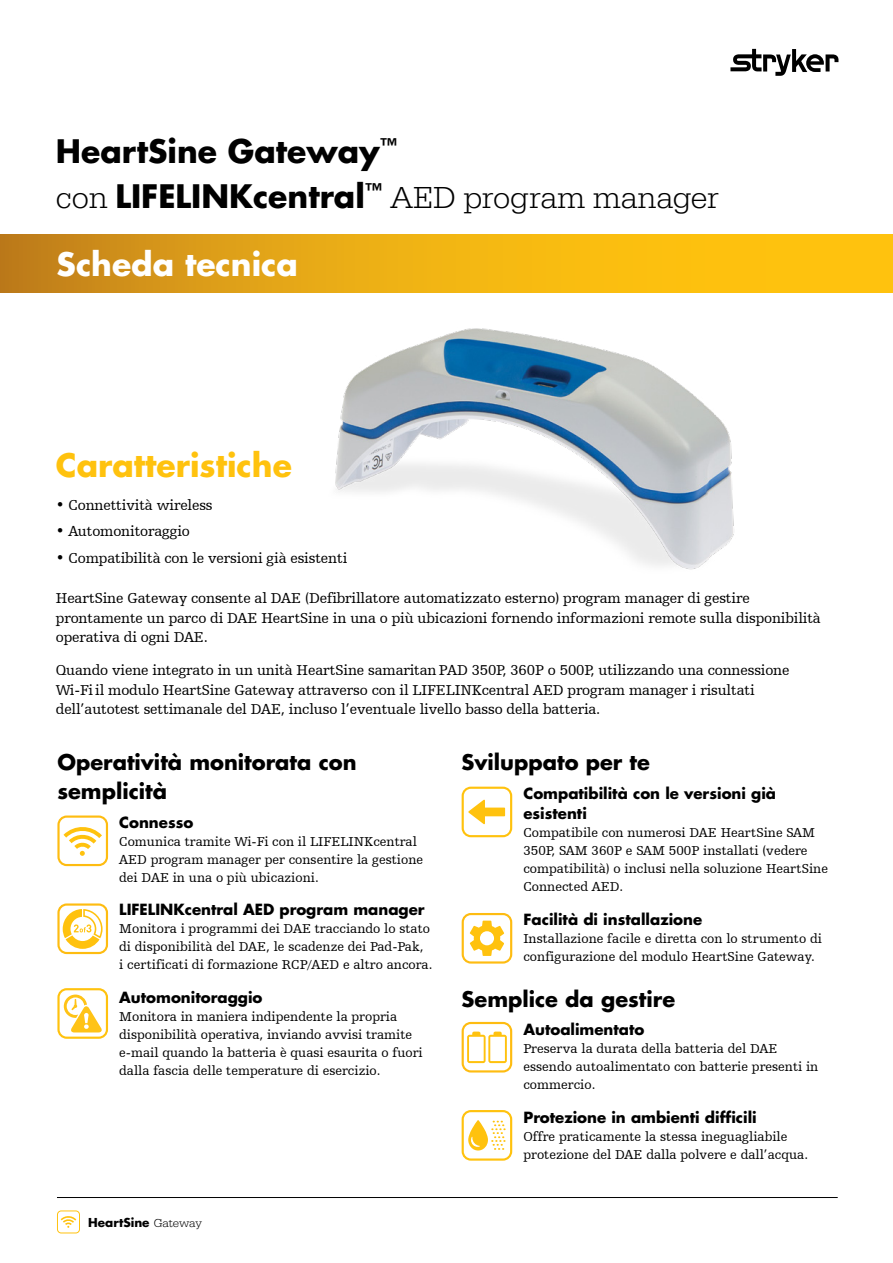
<style>
.page{position:relative;width:893px;height:1263px;background:#fff}
.page>*{position:absolute;margin:0;border:0;box-sizing:border-box;transform-origin:0 0}
.Futura_big_header{font:700 31.5px/45px "Futura Std";color:#000}
.t1{font:700 31.5px "Futura Std";color:#ffc20e}
.Data_sheet{font:700 31.5px "Futura Std";color:#fff}
.BC_Header{font:700 21px/28.3px "Futura Std";color:#000}
.Body_copy_first_para{font:15px/19.5px "Humanist Slabserif 712 BT";letter-spacing:-.01em;color:#000}
.NEW_sub-head{font:700 15px/20.2px "Futura Std";color:#000}
.Bullets{font:15px "Humanist Slabserif 712 BT";letter-spacing:-.01em;color:#000}
.Body_copy_9_12{font:13.5px/18px "Humanist Slabserif 712 BT";color:#000}
.t2{font:700 12px "Futura Std";color:#000}
.s1{font-family:"Egyptienne URW";font-weight:300}
</style>
<div class="page">
<svg style="left:0;top:234px;width:893px;height:58px;background:#ebad13"></svg>
<svg style="left:730px;top:49px;width:108px;height:27px"></svg>
<hr style="left:57px;top:1197px;width:781px;height:1px;background:#000">
<svg style="left:57px;top:1210px;width:23px;height:23px"></svg>
<svg style="left:462px;top:787px;width:50px;height:50px"></svg>
<svg style="left:462px;top:913px;width:50px;height:50px"></svg>
<svg style="left:462px;top:1022px;width:50px;height:50px"></svg>
<svg style="left:462px;top:1110px;width:50px;height:51px"></svg>
<svg style="left:57px;top:815px;width:51px;height:51px"></svg>
<svg style="left:57px;top:903px;width:51px;height:51px"></svg>
<svg style="left:57px;top:988px;width:51px;height:51px"></svg>
<img style="left:335px;top:328px;width:399px;height:242px">
<p class="Futura_big_header" style="left:56px;top:128px;width:665px">HeartSine Gateway<sup>™<br></sup><span class="s1">con</span> LIFELINKcentral<sup>™</sup> <span class="s1">AED program manager</span></p>
<p class="Data_sheet" style="left:57px;top:243px;width:243px">Scheda tecnica</p>
<p class="t1" style="left:56px;top:444px;width:237px">Caratteristiche</p>
<p class="Bullets" style="left:56px;top:496px;width:158px">• Connettività wireless</p>
<p class="Bullets" style="left:56px;top:522px;width:135px">• Automonitoraggio</p>
<p class="Bullets" style="left:56px;top:549px;width:293px">• Compatibilità con le versioni già esistenti</p>
<p class="Body_copy_first_para" style="left:56px;top:588px;width:766px">HeartSine Gateway consente al DAE (Defibrillatore automatizzato esterno) program manager di gestire prontamente un parco di DAE HeartSine in una o più ubicazioni fornendo informazioni remote sulla disponibilità operativa di ogni DAE.</p>
<p class="Body_copy_first_para" style="left:56px;top:660px;width:735px">Quando viene integrato in un unità HeartSine samaritan PAD 350P, 360P o 500P, utilizzando una connessione<br>Wi-Fi il modulo HeartSine Gateway attraverso con il LIFELINKcentral AED program manager i risultati dell’autotest settimanale del DAE, incluso l’eventuale livello basso della batteria.</p>
<p class="BC_Header" style="left:462px;top:748px;width:190px">Sviluppato per te</p>
<p class="NEW_sub-head" style="left:523px;top:783px;width:254px">Compatibilità con le versioni già esistenti</p>
<p class="Body_copy_9_12" style="left:523px;top:824px;width:306px">Compatibile con numerosi DAE HeartSine SAM 350P, SAM 360P e SAM 500P installati (vedere compatibilità) o inclusi nella soluzione HeartSine Connected AED.</p>
<p class="NEW_sub-head" style="left:523px;top:909px;width:180px">Facilità di installazione</p>
<p class="Body_copy_9_12" style="left:523px;top:929px;width:300px">Installazione facile e diretta con lo strumento di configurazione del modulo HeartSine Gateway.</p>
<p class="BC_Header" style="left:462px;top:984px;width:215px">Semplice da gestire</p>
<p class="NEW_sub-head" style="left:523px;top:1019px;width:123px">Autoalimentato</p>
<p class="Body_copy_9_12" style="left:523px;top:1040px;width:296px">Preserva la durata della batteria del DAE essendo autoalimentato con batterie presenti in commercio.</p>
<p class="NEW_sub-head" style="left:523px;top:1107px;width:235px">Protezione in ambienti difficili</p>
<p class="Body_copy_9_12" style="left:523px;top:1127px;width:286px">Offre praticamente la stessa ineguagliabile protezione del DAE dalla polvere e dall’acqua.</p>
<p class="BC_Header" style="left:57px;top:748px;width:301px">Operatività monitorata con semplicità</p>
<p class="NEW_sub-head" style="left:119px;top:811px;width:76px">Connesso</p>
<p class="Body_copy_9_12" style="left:119px;top:832px;width:305px">Comunica tramite Wi-Fi con il LIFELINKcentral<br>AED program manager per consentire la gestione dei DAE in una o più ubicazioni.</p>
<p class="NEW_sub-head" style="left:119px;top:899px;width:307px">LIFELINKcentral AED program manager</p>
<p class="Body_copy_9_12" style="left:119px;top:920px;width:315px">Monitora i programmi dei DAE tracciando lo stato di disponibilità del DAE, le scadenze dei Pad-Pak,<br>i certificati di formazione RCP/AED e altro ancora.</p>
<p class="NEW_sub-head" style="left:119px;top:987px;width:145px">Automonitoraggio</p>
<p class="Body_copy_9_12" style="left:119px;top:1007px;width:305px">Monitora in maniera indipendente la propria disponibilità operativa, inviando avvisi tramite e-mail quando la batteria è quasi esaurita o fuori dalla fascia delle temperature di esercizio.</p>
<p class="t2" style="left:88px;top:1215px;width:115px">HeartSine <span class="s1">Gateway</span></p>
</div>
